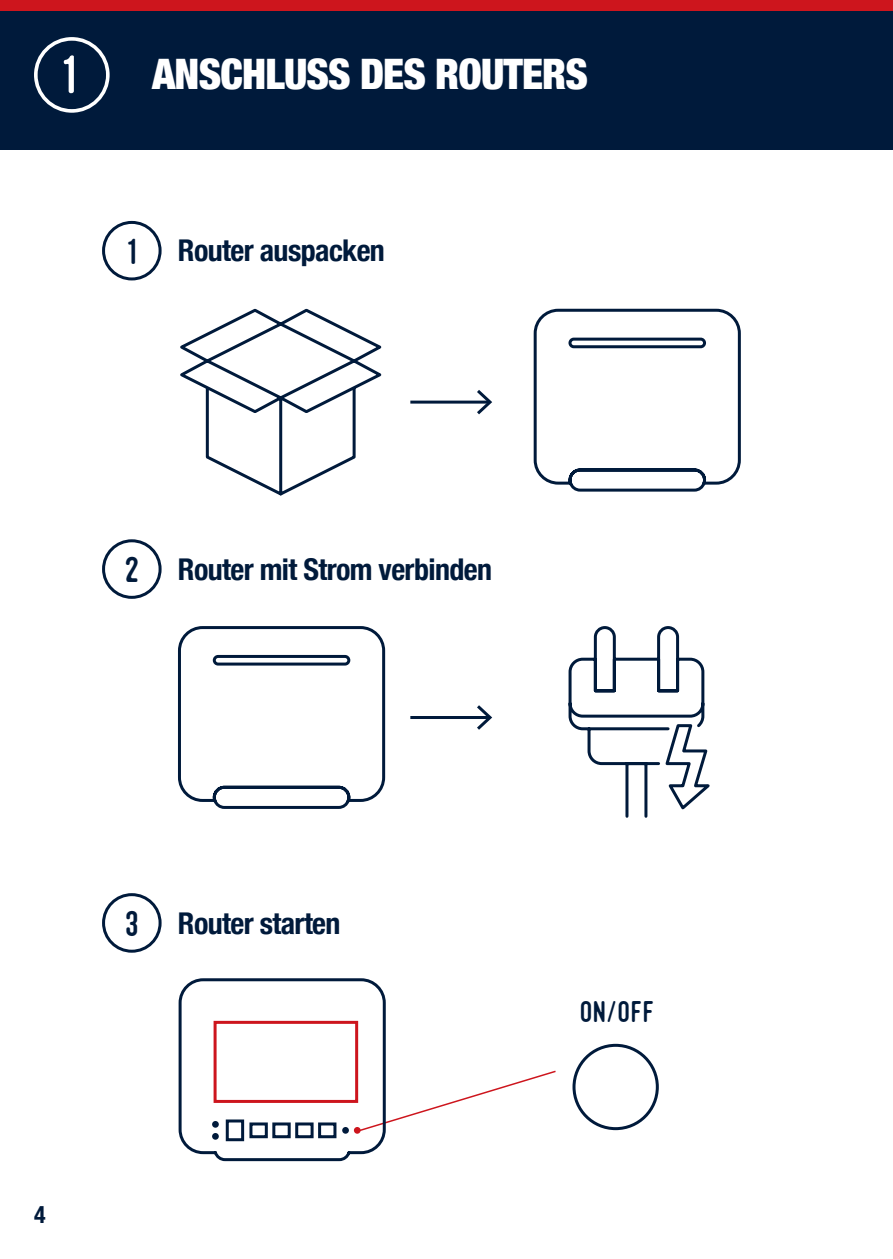
<style>
.page{position:relative;width:893px;height:1259px;background:#fff}
.page>*{position:absolute;margin:0;border:0;box-sizing:border-box;transform-origin:0 0}
.t1{font:54px "Voster Typeface";color:#fff}
.t2{font:900 condensed 42px "Helvetica Neue";letter-spacing:-.02em;color:#fff}
.t3{font:36px "Voster Typeface";color:#001a3b}
.t4{font:700 condensed 30px "Helvetica Neue";letter-spacing:-.02em;color:#001a3b}
.t5{font:30px "Voster Typeface";color:#001a3b}
.t6{font:700 condensed 24px "Helvetica Neue";color:#001a3b}
</style>
<div class="page">
<div style="left:0;top:0;width:893px;height:150px;background:#001a3b"></div>
<div style="left:0;top:0;width:893px;height:11px;background:#cd151d"></div>
<svg style="left:568px;top:626px;width:142px;height:192px"></svg>
<svg style="left:178px;top:626px;width:208px;height:183px"></svg>
<div style="left:213px;top:655px;width:137px;height:10px;border:3px solid #001a3b;border-radius:4px"></div>
<svg style="left:533px;top:308px;width:208px;height:184px"></svg>
<div style="left:568px;top:338px;width:138px;height:10px;border:3px solid #001a3b;border-radius:4px"></div>
<div style="left:102px;top:539px;width:60px;height:60px;border:3px solid #001a3b;border-radius:50%"></div>
<div style="left:102px;top:221px;width:60px;height:59px;border:3px solid #001a3b;border-radius:50%"></div>
<div style="left:102px;top:893px;width:60px;height:59px;border:3px solid #001a3b;border-radius:50%"></div>
<hr style="left:410px;top:716px;width:80px;height:3px;background:#001a3b">
<svg style="left:477px;top:705px;width:16px;height:25px"></svg>
<div style="left:572px;top:1043px;width:87px;height:87px;border:3px solid #001a3b;border-radius:50%"></div>
<svg style="left:180px;top:308px;width:202px;height:188px"></svg>
<hr style="left:410px;top:400px;width:80px;height:3px;background:#001a3b">
<svg style="left:474px;top:390px;width:18px;height:25px"></svg>
<svg style="left:178px;top:978px;width:378px;height:184px"></svg>
<svg style="left:34px;top:37px;width:76px;height:76px"></svg>
<h1 class="t1" style="left:64px;top:40px;width:17px">1</h1>
<h2 class="t2" style="left:152px;top:39px;width:437px">ANSCHLUSS DES ROUTERS</h2>
<p class="t3" style="left:129px;top:228px;width:12px">1</p>
<p class="t4" style="left:178px;top:226px;width:208px">Router auspacken</p>
<p class="t3" style="left:126px;top:547px;width:17px">2</p>
<p class="t4" style="left:178px;top:544px;width:316px">Router mit Strom verbinden</p>
<p class="t3" style="left:127px;top:900px;width:16px">3</p>
<p class="t4" style="left:178px;top:898px;width:164px">Router starten</p>
<p class="t6" style="left:34px;top:1194px;width:13px">4</p>
<p class="t5" style="left:581px;top:993px;width:77px">ON/OFF</p>
</div>
